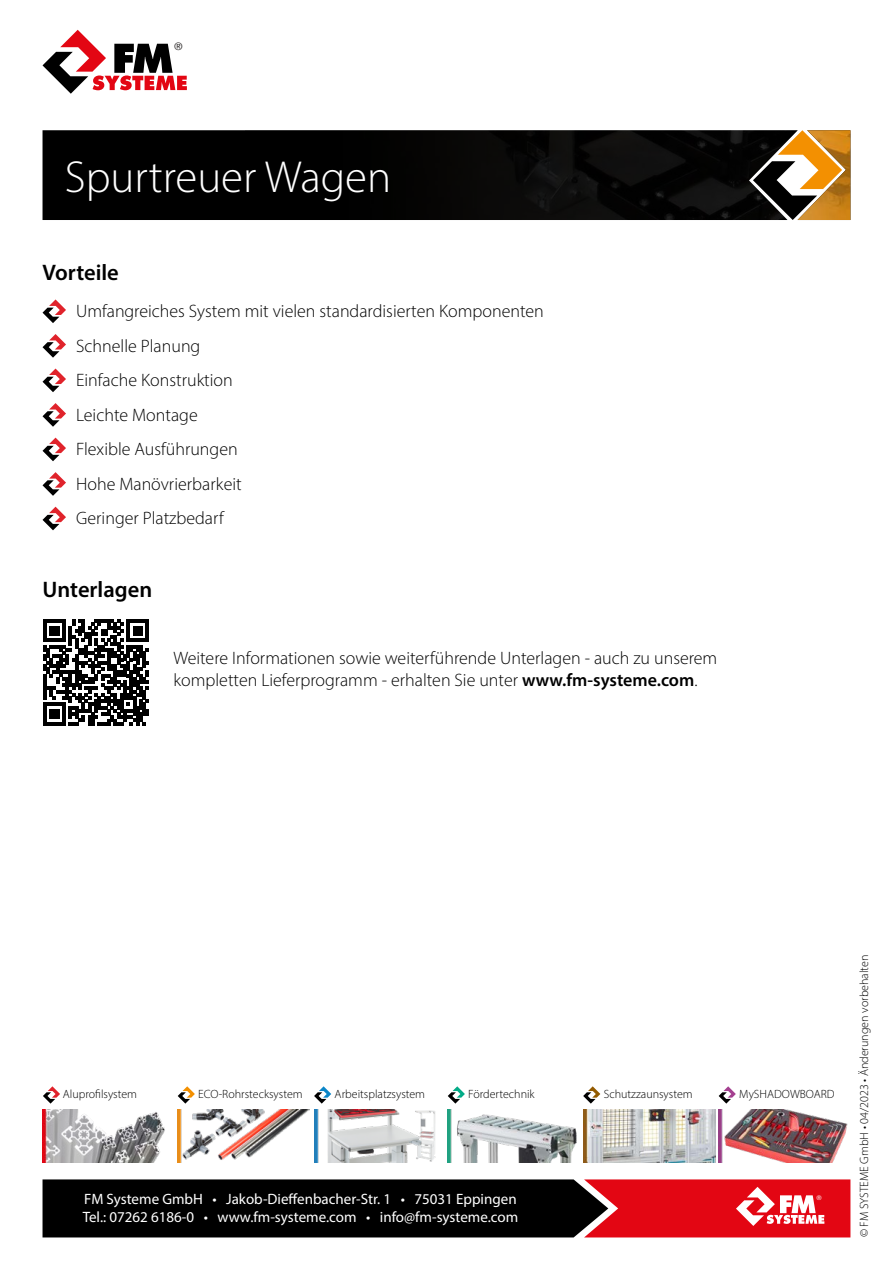
<style>
.page{position:relative;width:893px;height:1263px;background:#fff}
.page>*{position:absolute;margin:0;border:0;box-sizing:border-box;transform-origin:0 0}
.t1{font:300 45px "Myriad Pro";color:#fff}
.t2{font:600 22.5px "Myriad Pro";color:#000}
.t3{font:300 18px "Myriad Pro";color:#000}
.t4{font:15px "Myriad Pro";color:#fff}
.t5{font:300 12px "Myriad Pro";color:#000}
.t6{font:300 10.8px "Frutiger";color:#292626}
.t7{font:300 6.6px "Frutiger";color:#fff}
.s1{font-weight:600}
</style>
<div class="page">
<svg style="left:43px;top:30px;width:144px;height:64px"></svg>
<div style="left:43px;top:130px;width:203px;height:90px;background:#000"></div>
<img style="left:246px;top:130px;width:507px;height:90px">
<svg style="left:43px;top:619px;width:106px;height:106px"></svg>
<svg style="left:753px;top:130px;width:97px;height:90px"></svg>
<svg style="left:43px;top:1179px;width:807px;height:58px;background:#4b0e11"></svg>
<img style="left:43px;top:1110px;width:122px;height:52px">
<img style="left:314px;top:1110px;width:122px;height:52px">
<img style="left:178px;top:1110px;width:132px;height:52px">
<img style="left:448px;top:1110px;width:129px;height:52px">
<img style="left:583px;top:1110px;width:133px;height:52px">
<img style="left:719px;top:1110px;width:129px;height:52px">
<svg style="left:43px;top:1086px;width:17px;height:17px"></svg>
<svg style="left:178px;top:1086px;width:17px;height:17px"></svg>
<svg style="left:314px;top:1086px;width:17px;height:17px"></svg>
<svg style="left:448px;top:1086px;width:17px;height:17px"></svg>
<svg style="left:583px;top:1086px;width:17px;height:17px"></svg>
<svg style="left:719px;top:1086px;width:17px;height:17px"></svg>
<svg style="left:43px;top:299px;width:23px;height:24px"></svg>
<svg style="left:43px;top:403px;width:23px;height:24px"></svg>
<svg style="left:43px;top:334px;width:23px;height:24px"></svg>
<svg style="left:43px;top:438px;width:23px;height:23px"></svg>
<svg style="left:43px;top:368px;width:23px;height:24px"></svg>
<svg style="left:43px;top:472px;width:23px;height:24px"></svg>
<svg style="left:43px;top:507px;width:23px;height:23px"></svg>
<p class="t6" style="left:174px;top:41px;width:10px">®</p>
<p class="t1" style="left:65px;top:150px;width:328px">Spurtreuer Wagen</p>
<p class="t2" style="left:43px;top:258px;width:78px">Vorteile</p>
<p class="t3" style="left:76px;top:300px;width:469px">Umfangreiches System mit vielen standardisierten Komponenten</p>
<p class="t3" style="left:76px;top:335px;width:126px">Schnelle Planung</p>
<p class="t3" style="left:76px;top:369px;width:158px">Einfache Konstruktion</p>
<p class="t3" style="left:76px;top:404px;width:123px">Leichte Montage</p>
<p class="t3" style="left:76px;top:438px;width:163px">Flexible Ausführungen</p>
<p class="t3" style="left:76px;top:473px;width:167px">Hohe Manövrierbarkeit</p>
<p class="t3" style="left:76px;top:508px;width:149px">Geringer Platzbedarf</p>
<p class="t2" style="left:43px;top:575px;width:111px">Unterlagen</p>
<p class="t3" style="left:173px;top:648px;width:545px">Weitere Informationen sowie weiterführende Unterlagen - auch zu unserem</p>
<p class="t3" style="left:173px;top:669px;width:526px">kompletten Lieferprogramm - erhalten Sie unter <span class="s1">www.fm-systeme.com</span>.</p>
<p class="t5" style="left:63px;top:1087px;width:76px">Aluprofilsystem</p>
<p class="t5" style="left:198px;top:1087px;width:106px">ECO-Rohrstecksystem</p>
<p class="t5" style="left:335px;top:1087px;width:92px">Arbeitsplatzsystem</p>
<p class="t5" style="left:468px;top:1087px;width:68px">Fördertechnik</p>
<p class="t5" style="left:604px;top:1087px;width:90px">Schutzzaunsystem</p>
<p class="t5" style="left:739px;top:1087px;width:97px">MySHADOWBOARD</p>
<p class="t4" style="left:84px;top:1190px;width:434px">FM Systeme GmbH • Jakob-Dieffenbacher-Str. 1 • 75031 Eppingen</p>
<p class="t4" style="left:83px;top:1208px;width:437px">Tel.: 07262 6186-0 • www.fm-systeme.com • info@fm-systeme.com</p>
<p class="t7" style="left:817px;top:1193px;width:7px">®</p>
<p class="t5" style="left:857px;top:1237px;width:284px;rotate:-90deg">© FM SYSTEME GmbH • 04/2023 • Änderungen vorbehalten</p>
</div>
